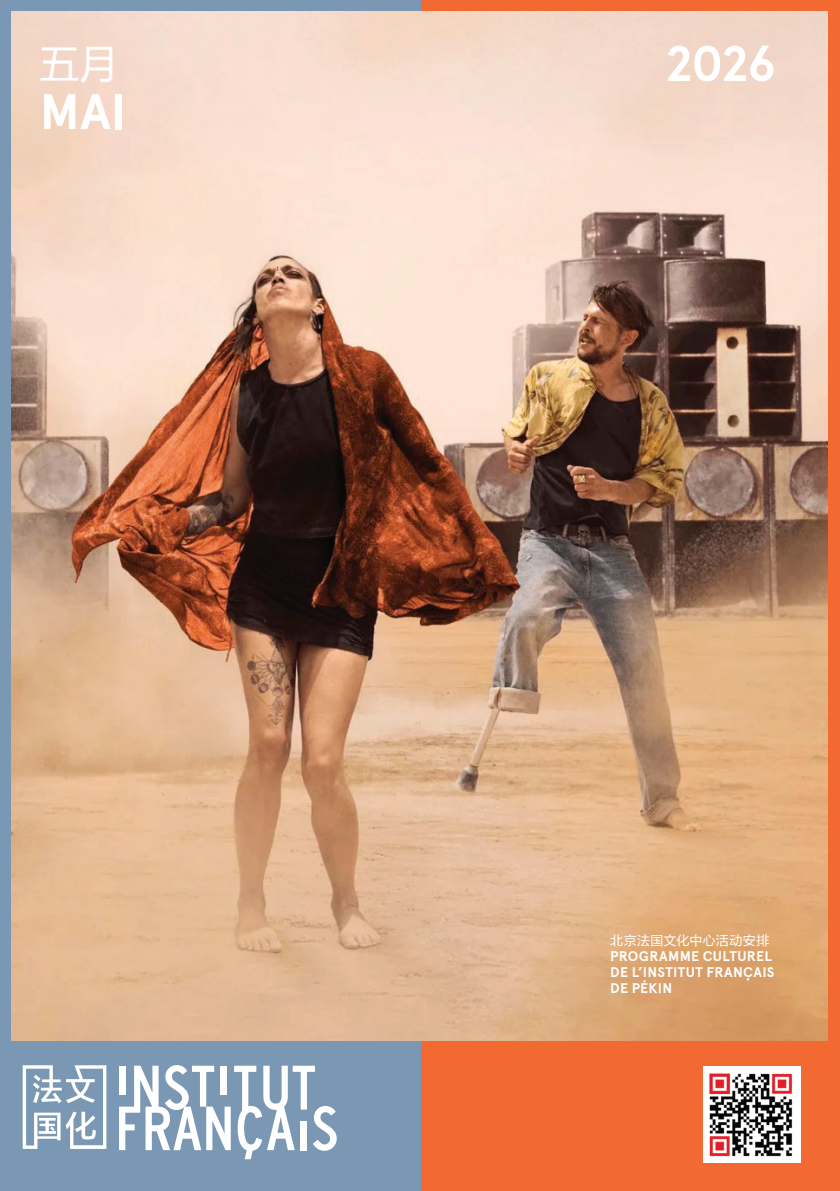
<style>
.page{position:relative;width:840px;height:1191px;background:#fff}
.page>*{position:absolute;margin:0;border:0;box-sizing:border-box;transform-origin:0 0}
.t1{font:700 50px "Apercu Pro";letter-spacing:-.045em;color:#fff}
.t2{font:40px "FZLTHJW GB1 0";color:#fff}
.t3{font:700 14px/16px "Apercu Pro";letter-spacing:.02em;color:#fff}
.t4{font:13px "FZLTHJW GB1 0";letter-spacing:.02em;color:#fff}
</style>
<div class="page">
<div style="left:420px;top:0;width:419px;height:1191px;background:#f26a32"></div>
<div style="left:0;top:0;width:420px;height:1191px;background:#7a97b3"></div>
<img style="left:12px;top:11px;width:815px;height:1029px">
<div style="left:703px;top:1065px;width:97px;height:97px;background:#fff"></div>
<img style="left:709px;top:1073px;width:84px;height:84px">
<svg style="left:23px;top:1065px;width:83px;height:83px"></svg>
<svg style="left:119px;top:1065px;width:217px;height:94px"></svg>
<h2 class="t2" style="left:40px;top:42px;width:81px">五月</h2>
<h1 class="t1" style="left:664px;top:26px;width:113px">2026</h1>
<h1 class="t1" style="left:40px;top:74px;width:88px">MAI</h1>
<p class="t4" style="left:610px;top:933px;width:161px">北京法国文化中心活动安排</p>
<p class="t3" style="left:610px;top:948px;width:165px">PROGRAMME CULTUREL<br>DE L’INSTITUT FRANÇAIS<br>DE PÉKIN</p>
</div>
